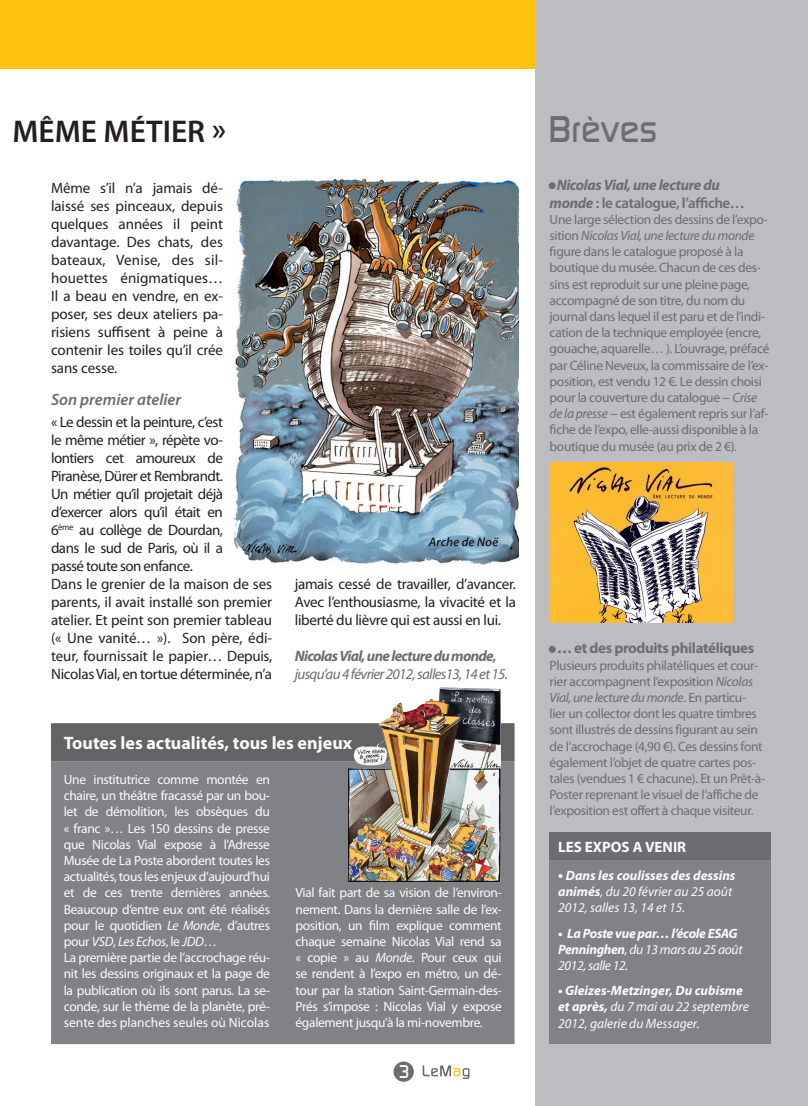
<style>
.page{position:relative;width:808px;height:1106px;background:#fff}
.page>*{position:absolute;margin:0;border:0;box-sizing:border-box;transform-origin:0 0}
.t1{font:500 36px "Dicot";color:#6c6d70}
.t2{font:600 31.5px "Myriad Pro";color:#231f20}
.t3{font:700 18px "Myriad Pro";color:#fbfbfd}
.t4{font:500 18px "Dicot";color:#fbfbfd}
.t5{font:italic 600 16.5px "Myriad Pro";color:#6c6d70}
.t6{font:15px/18px "Myriad Pro";letter-spacing:-.02em;color:#231f20;text-align:justify}
.t7{font:italic 15px/18px "Myriad Pro";letter-spacing:-.045em;color:#6c6d70}
.t8{font:italic 700 15px/18px "Myriad Pro";letter-spacing:-.025em;color:#6c6d70}
.t9{font:700 15px "Myriad Pro";letter-spacing:-.025em;color:#6c6d70}
.t10{font:700 15px "Myriad Pro";color:#fbfbfd}
.t11{font:13.5px/16.2px "Myriad Pro";letter-spacing:-.025em;color:#6c6d70}
.t12{font:13.5px/16.2px "Myriad Pro";letter-spacing:-.025em;color:#fbfbfd}
.t13{font:italic 13.5px/16.2px "Myriad Pro";color:#fbfbfd}
.t14{font:italic 700 13.5px/16.2px "Myriad Pro";letter-spacing:-.025em;color:#fbfbfd}
.s1{font-weight:700}
.s2{font-weight:600}
.s3{font-style:italic}
.s4{font-style:normal}
.s5{font-weight:600;font-style:normal}
.s6{font-weight:700;font-style:normal;font-size:15px}
.s7{font-weight:400}
.s8{font-weight:700;font-style:normal}
</style>
<div class="page">
<div style="left:536px;top:0;width:272px;height:1106px;background:#bcbdc0"></div>
<img style="left:550px;top:462px;width:182px;height:160px">
<img style="left:234px;top:178px;width:285px;height:388px">
<div style="left:394px;top:1061px;width:20px;height:20px;background:#6c6d70;border-radius:50%"></div>
<svg style="left:423px;top:1065px;width:46px;height:13px"></svg>
<div style="left:549px;top:182px;width:7px;height:7px;border:3px solid #6c6d70;border-radius:50%"></div>
<div style="left:549px;top:646px;width:7px;height:7px;border:3px solid #6c6d70;border-radius:50%"></div>
<div style="left:550px;top:832px;width:221px;height:28px;background:#6c6d70"></div>
<div style="left:550px;top:860px;width:221px;height:183px;background:#808285"></div>
<div style="left:0;top:0;width:536px;height:68px;background:#fec210"></div>
<div style="left:51px;top:723px;width:463px;height:38px;background:#636366"></div>
<div style="left:51px;top:761px;width:463px;height:283px;background:#808285"></div>
<img style="left:349px;top:687px;width:152px;height:194px">
<svg style="left:428px;top:537px;width:70px;height:9px"></svg>
<h2 class="t2" style="left:13px;top:114px;width:215px">MÊME MÉTIER »</h2>
<p class="t6" style="left:51px;top:179px;width:173px">Même s’il n’a jamais dé&shy;laissé ses pinceaux, depuis quelques années il peint davantage. Des chats, des bateaux, Venise, des sil&shy;houettes énigmatiques… Il a beau en vendre, en ex&shy;poser, ses deux ateliers pa&shy;risiens suffisent à peine à contenir les toiles qu’il crée sans cesse.</p>
<p class="t5" style="left:51px;top:390px;width:132px">Son premier atelier</p>
<p class="t6" style="left:51px;top:413px;width:223px;text-align:left">« Le dessin et la peinture, c’est<br>le même métier », répète vo-<br>lontiers cet amoureux de<br>Piranèse, Dürer et Rembrandt.<br>Un métier qu’il projetait déjà d’exercer alors qu’il était en<br>6<sup>ème</sup> au collège de Dourdan,<br>dans le sud de Paris, où il a<br>passé toute son enfance.<br>Dans le grenier de la maison de ses parents, il avait installé son premier atelier. Et peint son premier tableau (« Une vanité… »). Son père, édi&shy;teur, fournissait le papier… Depuis,<br>Nicolas Vial, en tortue déterminée, n’a</p>
<p class="t6" style="left:295px;top:575px;width:223px">jamais cessé de travailler, d’avancer.<br>Avec l’enthousiasme, la vivacité et la liberté du lièvre qui est aussi en lui.</p>
<p class="t7" style="left:295px;top:647px;width:215px"><span class="s1">Nicolas Vial, une lecture du monde</span><span class="s2">, </span>jusqu’au 4 février 2012, salles13, 14 et 15.</p>
<h3 class="t3" style="left:64px;top:732px;width:290px">Toutes les actualités, tous les enjeux</h3>
<p class="t12" style="left:64px;top:771px;width:208px">Une institutrice comme montée en chaire, un théâtre fracassé par un bou&shy;let de démolition, les obsèques du « franc »… Les 150 dessins de presse que Nicolas Vial expose à l’Adresse Musée de La Poste abordent toutes les actualités, tous les enjeux d’aujourd’hui et de ces trente dernières années.<br>Beaucoup d’entre eux ont été réalisés pour le quotidien <span class="s3">Le Monde</span>, d’autres pour <span class="s3">VSD</span>, <span class="s3">Les Echos</span>, le <span class="s3">JDD</span>…<br>La première partie de l’accrochage réu&shy;nit les dessins originaux et la page de la publication où ils sont parus. La se&shy;conde, sur le thème de la planète, pré&shy;sente des planches seules où Nicolas</p>
<p class="t12" style="left:296px;top:885px;width:208px;text-align:justify">Vial fait part de sa vision de l’environ&shy;nement. Dans la dernière salle de l’ex&shy;position, un film explique comment chaque semaine Nicolas Vial rend sa « copie » au <span class="s3">Monde</span>. Pour ceux qui se rendent à l’expo en métro, un dé&shy;tour par la station Saint-Germain-des-Prés s’impose : Nicolas Vial y expose également jusqu’à la mi-novembre.</p>
<h3 class="t4" style="left:398px;top:1061px;width:13px">3</h3>
<h1 class="t1" style="left:548px;top:109px;width:110px">Brèves</h1>
<p class="t8" style="left:550px;top:176px;width:197px"><span class="s4">•</span> Nicolas Vial, une lecture du monde <span class="s5">: le catalogue, l’affiche…</span></p>
<p class="t11" style="left:550px;top:211px;width:221px">Une large sélection des dessins de l’expo&shy;sition <span class="s3">Nicolas Vial, une lecture du monde </span>figure dans le catalogue proposé à la boutique du musée. Chacun de ces des&shy;sins est reproduit sur une pleine page, accompagné de son titre, du nom du journal dans lequel il est paru et de l’indi&shy;cation de la technique employée (encre, gouache, aquarelle… ). L’ouvrage, préfacé par Céline Neveux, la commissaire de l’ex&shy;position, est vendu 12 €. Le dessin choisi pour la couverture du catalogue − <span class="s3">Crise de la presse</span> − est également repris sur l’af&shy;fiche de l’expo, elle-aussi disponible à la boutique du musée (au prix de 2 €).</p>
<p class="t9" style="left:550px;top:640px;width:206px">• … et des produits philatéliques</p>
<p class="t11" style="left:550px;top:657px;width:217px">Plusieurs produits philatéliques et cour&shy;rier accompagnent l’exposition <span class="s3">Nicolas Vial, une lecture du monde</span>. En particu&shy;lier un collector dont les quatre timbres sont illustrés de dessins figurant au sein de l’accrochage (4,90 €). Ces dessins font également l’objet de quatre cartes pos&shy;tales (vendues 1 € chacune). Et un Prêt-à-Poster reprenant le visuel de l’affiche de l’exposition est offert à chaque visiteur.</p>
<p class="t10" style="left:558px;top:838px;width:129px">LES EXPOS A VENIR</p>
<p class="t13" style="left:558px;top:867px;width:179px"><span class="s6">•</span> <span class="s1">Dans les coulisses des dessins animés</span>, du 20 février au 25 août<br>2012, salles 13, 14 et 15.</p>
<p class="t14" style="left:558px;top:925px;width:186px"><span class="s4">•</span> La Poste vue par… l’école ESAG<br>Penninghen<span class="s7">, du 13 mars au 25 août<br>2012, salle 12.</span></p>
<p class="t13" style="left:558px;top:982px;width:192px"><span class="s8">•</span> <span class="s1">Gleizes-Metzinger, Du cubisme et après,</span> du 7 mai au 22 septembre<br>2012, galerie du Messager.</p>
</div>
